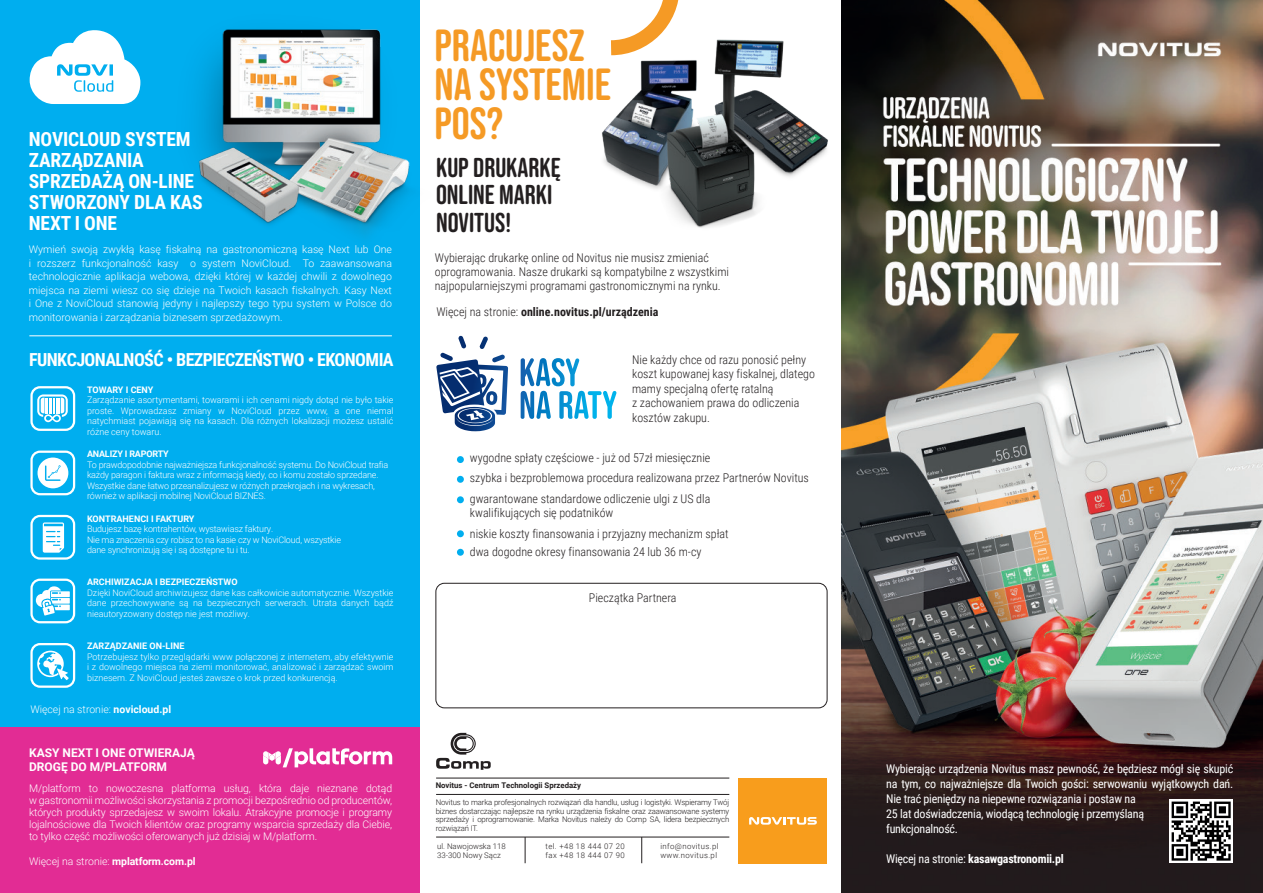
<style>
.page{position:relative;width:1263px;height:893px;background:#fff}
.page>*{position:absolute;margin:0;border:0;box-sizing:border-box;transform-origin:0 0}
.t1{font:45px/39px "Bebas Neue Rounded";color:#f59a25}
.t2{font:27.3px/27.3px "Bebas Neue Rounded";color:#231f20}
.t3{font:700 19.5px/21px "Roboto Condensed";letter-spacing:-.01em;color:#fff}
.t4{font:700 18px "Roboto Condensed";letter-spacing:-.03em;color:#fff}
.t5{font:300 12px/14.4px "Roboto Condensed";color:#231f20}
.t6{font:12px/15px "Roboto Condensed";letter-spacing:-.02em;color:#fff}
.t7{font:700 12px "Roboto Condensed";color:#231f20}
.t8{font:700 12px/13.5px "Roboto";color:#fff}
.t9{font:700 12px "Roboto Condensed";letter-spacing:-.02em;color:#fff}
.t10{font:300 10.5px/13.5px "Roboto";color:#fff;text-align:justify}
.t11{font:300 9px/10.5px "Roboto";letter-spacing:-.02em;color:#fff;text-align:justify}
.t12{font:700 9px "Roboto";color:#fff}
.t13{font:700 9px "Roboto";letter-spacing:-.02em;color:#fff}
.t14{font:300 7.8px/8.6px "Roboto";color:#231f20;text-align:justify}
.t15{font:300 7.8px/9.3px "Roboto";letter-spacing:.05em;color:#231f20}
.t16{font:700 7.8px "Roboto";color:#231f20}
.s1{font-weight:700}
.s2{font-weight:300}
.s3{font-weight:400}
</style>
<div class="page">
<div style="left:0;top:0;width:420px;height:735px;background:#00aeef"></div>
<div style="left:0;top:728px;width:420px;height:165px;background:#e22c94"></div>
<svg style="left:658px;top:0;width:21px;height:12px"></svg>
<img style="left:842px;top:0;width:421px;height:893px">
<div style="left:739px;top:778px;width:88px;height:85px;background:#f89d1c"></div>
<svg style="left:749px;top:817px;width:68px;height:8px"></svg>
<hr style="left:436px;top:778px;width:293px;height:1px;background:#231f20">
<svg style="left:525px;top:838px;width:1px;height:25px"></svg>
<svg style="left:641px;top:838px;width:1px;height:25px"></svg>
<hr style="left:436px;top:794px;width:293px;height:1px;background:#231f20">
<hr style="left:436px;top:837px;width:293px;height:1px;background:#231f20">
<svg style="left:436px;top:733px;width:55px;height:37px"></svg>
<div style="left:1169px;top:799px;width:64px;height:64px;background:#fff"></div>
<svg style="left:1171px;top:802px;width:60px;height:59px"></svg>
<img style="left:140px;top:29px;width:270px;height:207px">
<svg style="left:30px;top:30px;width:110px;height:74px"></svg>
<div style="left:30px;top:579px;width:45px;height:44px;border:2px solid #fff;border-radius:9px"></div>
<svg style="left:36px;top:586px;width:34px;height:29px"></svg>
<div style="left:30px;top:386px;width:45px;height:45px;border:2px solid #fff;border-radius:9px"></div>
<svg style="left:37px;top:394px;width:31px;height:28px"></svg>
<div style="left:30px;top:515px;width:45px;height:45px;border:2px solid #fff;border-radius:9px"></div>
<svg style="left:43px;top:522px;width:21px;height:31px"></svg>
<div style="left:30px;top:451px;width:45px;height:44px;border:2px solid #fff;border-radius:9px"></div>
<svg style="left:38px;top:458px;width:30px;height:30px"></svg>
<div style="left:30px;top:643px;width:45px;height:45px;border:2px solid #fff;border-radius:9px"></div>
<svg style="left:37px;top:651px;width:32px;height:29px"></svg>
<hr style="left:29px;top:335px;width:363px;height:1px;background:#fff">
<img style="left:602px;top:12px;width:226px;height:216px">
<svg style="left:521px;top:358px;width:95px;height:61px"></svg>
<svg style="left:436px;top:336px;width:72px;height:95px"></svg>
<div style="left:457px;top:456px;width:7px;height:7px;background:#00aeef;border-radius:50%"></div>
<div style="left:457px;top:476px;width:7px;height:7px;background:#00aeef;border-radius:50%"></div>
<div style="left:457px;top:496px;width:7px;height:7px;background:#00aeef;border-radius:50%"></div>
<div style="left:457px;top:530px;width:7px;height:7px;background:#00aeef;border-radius:50%"></div>
<div style="left:457px;top:549px;width:7px;height:7px;background:#00aeef;border-radius:50%"></div>
<div style="left:436px;top:583px;width:391px;height:125px;border:1px solid #231f20;border-radius:9px"></div>
<svg style="left:263px;top:748px;width:129px;height:19px"></svg>
<h3 class="t3" style="left:29px;top:128px;width:175px">NOVICLOUD SYSTEM<br>ZARZĄDZANIA<br>SPRZEDAŻĄ ON-LINE<br>STWORZONY DLA KAS<br>NEXT I ONE</h3>
<p class="t10" style="left:29px;top:242px;width:365px">Wymień swoją zwykłą kasę fiskalną na gastronomiczną kasę Next lub One i rozszerz funkcjonalność kasy o system NoviCloud. To zaawansowana technologicznie aplikacja webowa, dzięki której w każdej chwili z dowolnego miejsca na ziemi wiesz co się dzieje na Twoich kasach fiskalnych. Kasy Next i One z NoviCloud stanowią jedyny i najlepszy tego typu system w Polsce do monitorowania i zarządzania biznesem sprzedażowym.</p>
<h3 class="t4" style="left:29px;top:347px;width:366px">FUNKCJONALNOŚĆ • BEZPIECZEŃSTWO • EKONOMIA</h3>
<p class="t12" style="left:87px;top:383px;width:68px">TOWARY I CENY</p>
<p class="t11" style="left:87px;top:394px;width:308px">Zarządzanie asortymentami, towarami i ich cenami nigdy dotąd nie było takie proste. Wprowadzasz zmiany w NoviCloud przez www, a one niemal natychmiast pojawiają się na kasach. Dla różnych lokalizacji możesz ustalić różne ceny towaru.</p>
<p class="t13" style="left:87px;top:448px;width:83px">ANALIZY I RAPORTY</p>
<p class="t11" style="left:87px;top:459px;width:303px;text-align:left">To prawdopodobnie najważniejsza funkcjonalność systemu. Do NoviCloud trafia każdy paragon i faktura wraz z informacją kiedy, co i komu zostało sprzedane.<br>Wszystkie dane łatwo przeanalizujesz w różnych przekrojach i na wykresach, również w aplikacji mobilnej NoviCloud BIZNES.</p>
<p class="t12" style="left:87px;top:512px;width:109px">KONTRAHENCI I FAKTURY</p>
<p class="t11" style="left:87px;top:524px;width:255px;text-align:left">Budujesz bazę kontrahentów, wystawiasz faktury.<br>Nie ma znaczenia czy robisz to na kasie czy w NoviCloud, wszystkie dane synchronizują się i są dostępne tu i tu.</p>
<p class="t12" style="left:87px;top:576px;width:152px">ARCHIWIZACJA I BEZPIECZEŃSTWO</p>
<p class="t11" style="left:87px;top:587px;width:308px">Dzięki NoviCloud archiwizujesz dane kas całkowicie automatycznie. Wszystkie dane przechowywane są na bezpiecznych serwerach. Utrata danych bądź nieautoryzowany dostęp nie jest możliwy.</p>
<p class="t12" style="left:87px;top:640px;width:99px">ZARZĄDZANIE ON-LINE</p>
<p class="t11" style="left:87px;top:651px;width:308px">Potrzebujesz tylko przeglądarki www połączonej z internetem, aby efektywnie i z dowolnego miejsca na ziemi monitorować, analizować i zarządzać swoim biznesem. Z NoviCloud jesteś zawsze o krok przed konkurencją.</p>
<p class="t10" style="left:30px;top:702px;width:142px">Więcej na stronie: <span class="s1">novicloud.pl</span></p>
<h3 class="t8" style="left:29px;top:746px;width:167px">KASY NEXT I ONE OTWIERAJĄ<br>DROGĘ DO M/PLATFORM</h3>
<p class="t10" style="left:29px;top:782px;width:365px;line-height:12px">M/platform to nowoczesna platforma usług, która daje nieznane dotąd w gastronomii możliwości skorzystania z promocji bezpośrednio od producentów, których produkty sprzedajesz w swoim lokalu. Atrakcyjne promocje i programy lojalnościowe dla Twoich klientów oraz programy wsparcia sprzedaży dla Ciebie, to tylko część możliwości oferowanych już dzisiaj w M/platform.</p>
<p class="t10" style="left:29px;top:854px;width:168px">Więcej na stronie: <span class="s1">mplatform.com.pl</span></p>
<h1 class="t1" style="left:434px;top:26px;width:178px">PRACUJESZ<br>NA SYSTEMIE<br>POS?</h1>
<h2 class="t2" style="left:436px;top:154px;width:126px">KUP DRUKARKĘ<br>ONLINE MARKI<br>NOVITUS!</h2>
<h3 class="t5" style="left:435px;top:250px;width:296px">Wybierając drukarkę online od Novitus nie musisz zmieniać oprogramowania. Nasze drukarki są kompatybilne z wszystkimi najpopularniejszymi programami gastronomicznymi na rynku.</h3>
<h3 class="t7" style="left:436px;top:303px;width:224px"><span class="s2">Więcej na stronie:</span> online.novitus.pl/urządzenia</h3>
<h3 class="t5" style="left:632px;top:352px;width:184px">Nie każdy chce od razu ponosić pełny koszt kupowanej kasy fiskalnej, dlatego mamy specjalną ofertę ratalną<br>z zachowaniem prawa do odliczenia kosztów zakupu.</h3>
<h3 class="t5" style="left:470px;top:447px;width:340px;line-height:20.4px">wygodne spłaty częściowe - już od 57zł miesięcznie<br>szybka i bezproblemowa procedura realizowana przez Partnerów Novitus gwarantowane standardowe odliczenie ulgi z US dla</h3>
<h3 class="t5" style="left:470px;top:502px;width:260px;line-height:20.4px">kwalifikujących się podatników<br>niskie koszty finansowania i przyjazny mechanizm spłat</h3>
<h3 class="t5" style="left:470px;top:544px;width:233px">dwa dogodne okresy finansowania 24 lub 36 m-cy</h3>
<h3 class="t5" style="left:589px;top:590px;width:89px">Pieczątka Partnera</h3>
<p class="t16" style="left:436px;top:780px;width:147px">Novitus - Centrum Technologii Sprzedaży</p>
<p class="t14" style="left:436px;top:798px;width:295px">Novitus to marka profesjonalnych rozwiązań dla handlu, usług i logistyki. Wspieramy Twój biznes dostarczając najlepsze na rynku urządzenia fiskalne oraz zaawansowane systemy sprzedaży i oprogramowanie. Marka Novitus należy do Comp SA, lidera bezpiecznych rozwiązań IT.</p>
<p class="t14" style="left:437px;top:841px;width:70px;line-height:9.3px">ul. Nawojowska 118<br>33-300 Nowy Sącz</p>
<p class="t15" style="left:545px;top:841px;width:81px">tel. +48 18 444 07 20 fax +48 18 444 07 90</p>
<p class="t15" style="left:660px;top:841px;width:60px">info@novitus.pl www.novitus.pl</p>
<p class="t6" style="left:886px;top:761px;width:349px">Wybierając urządzenia Novitus masz pewność, że będziesz mógł się skupić na tym, co najważniejsze dla Twoich gości: serwowaniu wyjątkowych dań.<br>Nie trać pieniędzy na niepewne rozwiązania i postaw na<br>25 lat doświadczenia, wiodącą technologię i przemyślaną<br>funkcjonalność.</p>
<h3 class="t9" style="left:886px;top:850px;width:179px"><span class="s3">Więcej na stronie:</span> kasawgastronomii.pl</h3>
</div>
